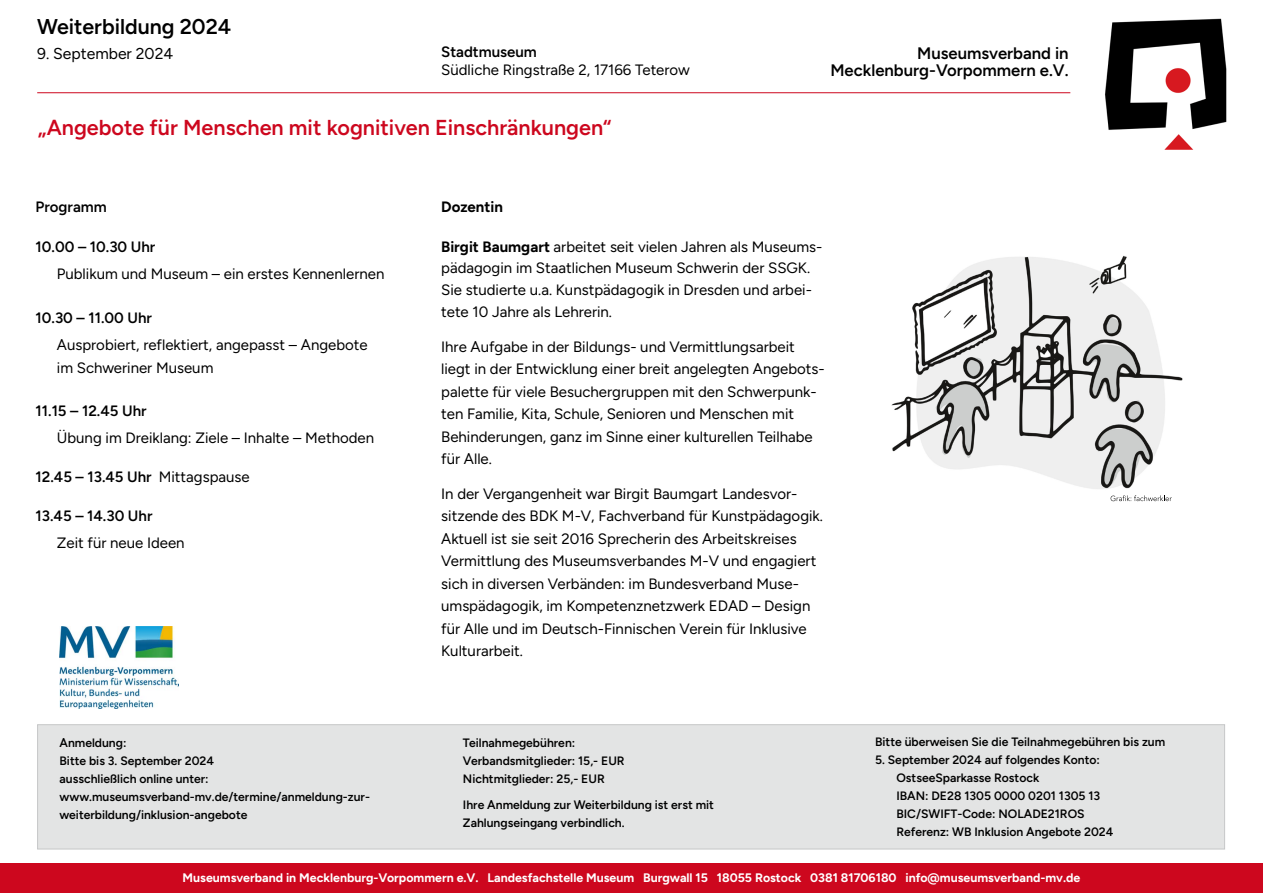
<style>
.page{position:relative;width:1263px;height:893px;background:#fff}
.page>*{position:absolute;margin:0;border:0;box-sizing:border-box;transform-origin:0 0}
.t1{font:600 21.6px "Figtree";color:#cd071e}
.t2{font:600 21.3px "Figtree";color:#000}
.t3{font:600 16.65px "Figtree";color:#000}
.t4{font:15.75px "Figtree";color:#000}
.t5{font:15px/22.5px "Figtree";color:#000}
.t6{font:600 15px "Figtree";color:#000}
.t7{font:700 15px "Figtree";color:#000}
.t8{font:700 12.3px "Figtree";color:#fff}
.t9{font:600 12.15px/18px "Figtree";color:#000}
.s1{font-weight:400}
.s2{font-weight:700}
</style>
<div class="page">
<div style="left:37px;top:724px;width:1188px;height:125px;background:#e3e4e4;border:1px solid #c6c7c8"></div>
<img style="left:891px;top:255px;width:292px;height:247px">
<svg style="left:1110px;top:495px;width:62px;height:6px"></svg>
<div style="left:1px;top:863px;width:1262px;height:30px;background:#cd071e"></div>
<img style="left:1105px;top:18px;width:122px;height:132px">
<hr style="left:37px;top:92px;width:1033px;height:1px;background:#cd071e">
<img style="left:60px;top:627px;width:118px;height:81px">
<p class="t2" style="left:37px;top:14px;width:196px">Weiterbildung 2024</p>
<p class="t4" style="left:37px;top:45px;width:138px">9. September 2024</p>
<p class="t6" style="left:441px;top:43px;width:97px">Stadtmuseum</p>
<p class="t5" style="left:441px;top:59px;width:250px">Südliche Ringstraße 2, 17166 Teterow</p>
<p class="t1" style="left:38px;top:114px;width:575px">„Angebote für Menschen mit kognitiven Einschränkungen“</p>
<p class="t3" style="left:917px;top:43px;width:153px">Museumsverband in</p>
<p class="t3" style="left:830px;top:60px;width:240px">Mecklenburg-Vorpommern e.V.</p>
<p class="t6" style="left:36px;top:198px;width:73px">Programm</p>
<p class="t6" style="left:36px;top:238px;width:121px">10.00 – 10.30 Uhr</p>
<p class="t5" style="left:57px;top:263px;width:329px">Publikum und Museum – ein erstes Kennenlernen</p>
<p class="t6" style="left:36px;top:309px;width:118px">10.30 – 11.00 Uhr</p>
<p class="t5" style="left:57px;top:333px;width:312px">Ausprobiert, reflektiert, angepasst – Angebote im Schweriner Museum</p>
<p class="t6" style="left:36px;top:402px;width:113px">11.15 – 12.45 Uhr</p>
<p class="t5" style="left:57px;top:426px;width:319px">Übung im Dreiklang: Ziele – Inhalte – Methoden</p>
<p class="t6" style="left:36px;top:468px;width:216px">12.45 – 13.45 Uhr <span class="s1">Mittagspause</span></p>
<p class="t6" style="left:36px;top:507px;width:118px">13.45 – 14.30 Uhr</p>
<p class="t5" style="left:57px;top:531px;width:129px">Zeit für neue Ideen</p>
<p class="t9" style="left:60px;top:734px;width:68px">Anmeldung:</p>
<p class="t9" style="left:60px;top:752px;width:156px">Bitte bis 3. September 2024</p>
<p class="t9" style="left:60px;top:770px;width:151px">ausschließlich online unter:</p>
<p class="t9" style="left:60px;top:788px;width:312px">www.museumsverband-mv.de/termine/anmeldung-zur&shy;weiterbildung/inklusion-angebote</p>
<p class="t7" style="left:441px;top:198px;width:63px">Dozentin</p>
<p class="t5" style="left:441px;top:236px;width:383px;line-height:21.8px"><span class="s2">Birgit Baumgart</span> arbeitet seit vielen Jahren als Museums&shy;pädagogin im Staatlichen Museum Schwerin der SSGK.<br>Sie studierte u.a. Kunstpädagogik in Dresden und arbei&shy;tete 10 Jahre als Lehrerin.</p>
<p class="t5" style="left:441px;top:335px;width:385px">Ihre Aufgabe in der Bildungs- und Vermittlungsarbeit liegt in der Entwicklung einer breit angelegten Angebots&shy;palette für viele Besuchergruppen mit den Schwerpunk&shy;ten Familie, Kita, Schule, Senioren und Menschen mit Behinderungen, ganz im Sinne einer kulturellen Teilhabe für Alle.</p>
<p class="t5" style="left:441px;top:482px;width:383px">In der Vergangenheit war Birgit Baumgart Landesvor&shy;sitzende des BDK M-V, Fachverband für Kunstpädagogik.<br>Aktuell ist sie seit 2016 Sprecherin des Arbeitskreises Vermittlung des Museumsverbandes M-V und engagiert sich in diversen Verbänden: im Bundesverband Muse&shy;umspädagogik, im Kompetenznetzwerk EDAD – Design für Alle und im Deutsch-Finnischen Verein für Inklusive Kulturarbeit.</p>
<p class="t9" style="left:463px;top:734px;width:114px">Teilnahmegebühren:</p>
<p class="t9" style="left:463px;top:752px;width:163px">Verbandsmitglieder: 15,- EUR</p>
<p class="t9" style="left:463px;top:770px;width:143px">Nichtmitglieder: 25,- EUR</p>
<p class="t9" style="left:463px;top:796px;width:253px">Ihre Anmeldung zur Weiterbildung ist erst mit</p>
<p class="t9" style="left:463px;top:814px;width:163px">Zahlungseingang verbindlich.</p>
<p class="t9" style="left:875px;top:733px;width:292px">Bitte überweisen Sie die Teilnahmegebühren bis zum</p>
<p class="t9" style="left:875px;top:751px;width:226px">5. September 2024 auf folgendes Konto:</p>
<p class="t9" style="left:896px;top:769px;width:144px">OstseeSparkasse Rostock</p>
<p class="t9" style="left:896px;top:787px;width:205px">IBAN: DE28 1305 0000 0201 1305 13</p>
<p class="t9" style="left:896px;top:805px;width:190px">BIC/SWIFT-Code: NOLADE21ROS</p>
<p class="t9" style="left:896px;top:823px;width:219px">Referenz: WB Inklusion Angebote 2024</p>
<p class="t8" style="left:183px;top:871px;width:899px">Museumsverband in Mecklenburg-Vorpommern e.V. Landesfachstelle Museum Burgwall 15 18055 Rostock 0381 81706180 info@museumsverband-mv.de</p>
</div>
